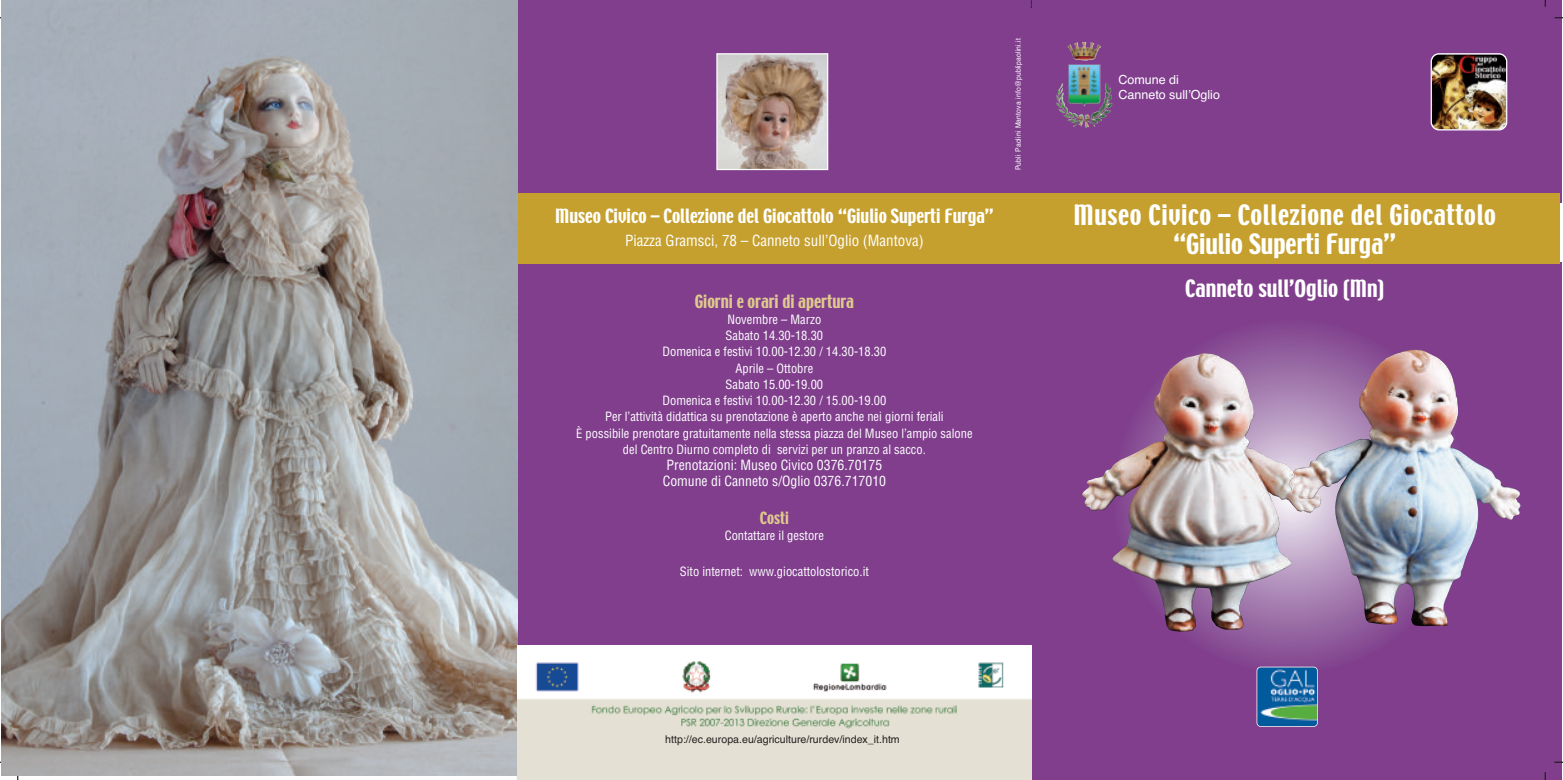
<style>
.page{position:relative;width:1563px;height:780px;background:#fff}
.page>*{position:absolute;margin:0;border:0;box-sizing:border-box;transform-origin:0 0}
.t1{font:25px/28.8px "Techno";letter-spacing:.025em;color:#fff;text-align:center}
.t2{font:21.25px "Techno";color:#fff}
.t3{font:17.5px "Techno";color:#fff}
.t4{font:16.25px "Techno";color:#dfc98e}
.t5{font:condensed 15px "Helvetica";color:#fff}
.t6{font:15px "Techno";color:#dfc98e}
.t7{font:condensed 13.75px/16.2px "Helvetica";color:#fff}
.t8{font:condensed 12.5px/16.2px "Helvetica";color:#fff;text-align:center}
.t9{font:12.5px/15px "Helvetica";color:#fff}
.t10{font:10.62px "Helvetica";color:#231f20}
.t11{font:7.5px "Helvetica";letter-spacing:.03em;color:#fff;scale:.9 1}
</style>
<div class="page">
<div style="left:1031px;top:0;width:530px;height:202px;background:#803e8d"></div>
<div style="left:1031px;top:262px;width:530px;height:518px;background:#803e8d"></div>
<svg style="left:1113px;top:319px;width:354px;height:354px"></svg>
<div style="left:517px;top:0;width:514px;height:779px;background:#803e8d"></div>
<svg style="left:1544px;top:772px;width:2px;height:8px"></svg>
<svg style="left:1544px;top:0;width:2px;height:7px"></svg>
<div style="left:517px;top:193px;width:1043px;height:71px;background:#c6a02e"></div>
<img style="left:718px;top:55px;width:108px;height:113px">
<div style="left:716px;top:53px;width:112px;height:117px;border:1px solid #fff"></div>
<img style="left:1px;top:1px;width:516px;height:775px">
<img style="left:1082px;top:353px;width:239px;height:278px">
<img style="left:1288px;top:350px;width:232px;height:276px">
<img style="left:1430px;top:53px;width:77px;height:77px">
<img style="left:517px;top:645px;width:514px;height:134px">
<img style="left:1257px;top:667px;width:60px;height:59px;border-radius:4px">
<div style="left:1256px;top:666px;width:61px;height:60px;border:1px solid #fff;border-radius:4px"></div>
<img style="left:1067px;top:42px;width:34px;height:19px">
<h3 class="t3" style="left:555px;top:207px;width:440px">Museo Civico – Collezione del Giocattolo “Giulio Superti Furga”</h3>
<p class="t5" style="left:625px;top:232px;width:300px">Piazza Gramsci, 78 – Canneto sull’Oglio (Mantova)</p>
<h3 class="t4" style="left:695px;top:292px;width:161px">Giorni e orari di apertura</h3>
<p class="t8" style="left:576px;top:311px;width:398px">Novembre – Marzo<br>Sabato 14.30-18.30<br>Domenica e festivi 10.00-12.30 / 14.30-18.30<br>Aprile – Ottobre<br>Sabato 15.00-19.00<br>Domenica e festivi 10.00-12.30 / 15.00-19.00<br>Per l’attività didattica su prenotazione è aperto anche nei giorni feriali<br>È possibile prenotare gratuitamente nella stessa piazza del Museo l’ampio salone del Centro Diurno completo di servizi per un pranzo al sacco.</p>
<p class="t7" style="left:663px;top:457px;width:225px">Prenotazioni: Museo Civico 0376.70175<br>Comune di Canneto s/Oglio 0376.717010</p>
<p class="t6" style="left:760px;top:510px;width:31px">Costi</p>
<p class="t8" style="left:725px;top:527px;width:101px">Contattare il gestore</p>
<p class="t8" style="left:680px;top:563px;width:190px">Sito internet: www.giocattolostorico.it</p>
<p class="t11" style="left:1014px;top:170px;width:148px;rotate:-90deg">Publi Paolini Mantova info@publipaolini.it</p>
<p class="t9" style="left:1118px;top:72px;width:103px">Comune di<br>Canneto sullʼOglio</p>
<h1 class="t1" style="left:1073px;top:202px;width:424px">Museo Civico – Collezione del Giocattolo “Giulio Superti Furga”</h1>
<h2 class="t2" style="left:1185px;top:277px;width:200px">Canneto sull’Oglio (Mn)</h2>
<p class="t10" style="left:665px;top:732px;width:236px">http://ec.europa.eu/agriculture/rurdev/index_it.htm</p>
</div>
